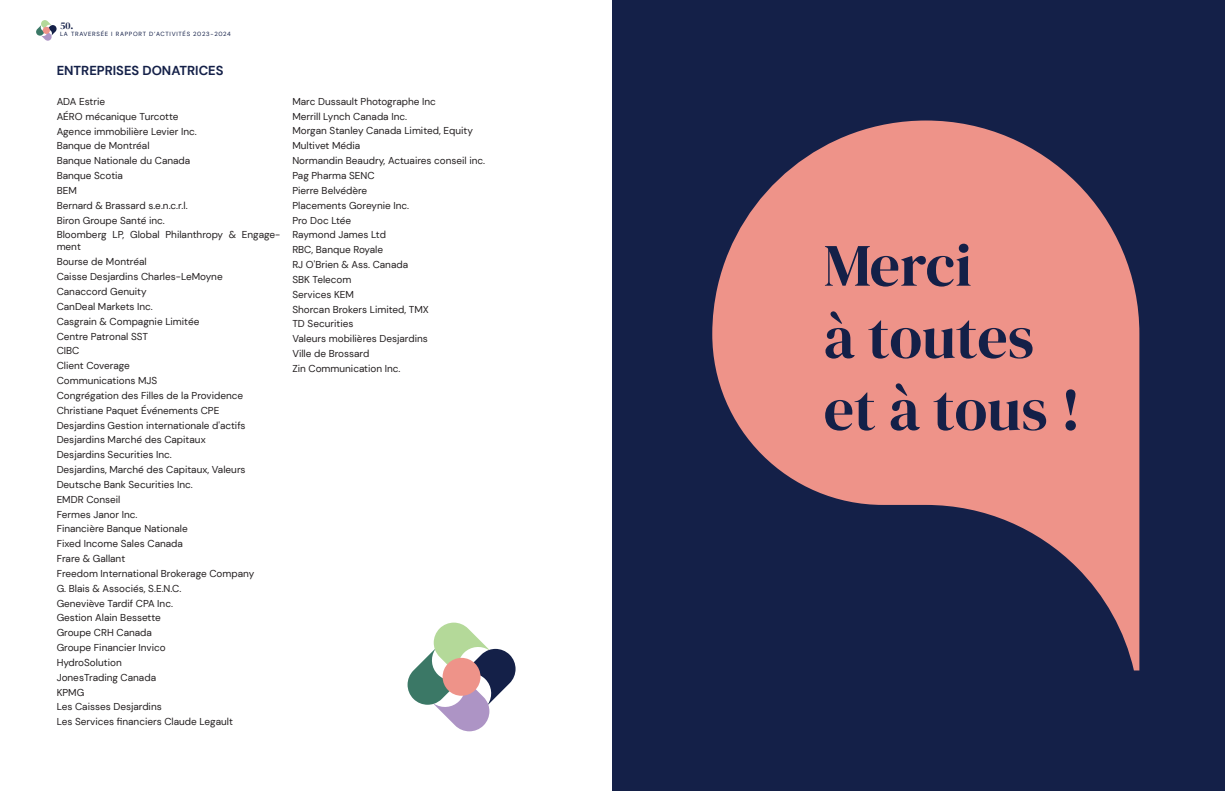
<style>
.page{position:relative;width:1225px;height:791px;background:#fff}
.page>*{position:absolute;margin:0;border:0;box-sizing:border-box;transform-origin:0 0}
.t1{font:60px/72px "DM Serif Display";letter-spacing:-.005em;color:#142048}
.TEXTE_COURANT{font:700 13px "DM Sans";color:#142048}
.TEXTE_COURANT-2{font:10px/12px "DM Sans";color:#231f20}
.t2{font:10px "DM Serif Display";color:#142048}
.t3{font:6px "DM Sans";letter-spacing:.12em;color:#142048}
</style>
<div class="page">
<svg style="left:36px;top:20px;width:21px;height:21px"></svg>
<div style="left:43px;top:27px;width:7px;height:7px;background:#ee9389;border-radius:50%"></div>
<div style="left:612px;top:0;width:613px;height:791px;background:#142048"></div>
<svg style="left:712px;top:121px;width:427px;height:549px;fill:#ee9389"></svg>
<svg style="left:407px;top:623px;width:108px;height:108px"></svg>
<div style="left:442px;top:658px;width:38px;height:38px;background:#ee9389;border-radius:50%"></div>
<p class="t2" style="left:60px;top:20px;width:15px">50.</p>
<p class="t3" style="left:60px;top:30px;width:172px">LA TRAVERSÉE I RAPPORT D’ACTIVITÉS 2023-2024</p>
<p class="TEXTE_COURANT" style="left:57px;top:63px;width:168px">ENTREPRISES DONATRICES</p>
<p class="TEXTE_COURANT-2" style="left:57px;top:95px;width:50px">ADA Estrie</p>
<p class="TEXTE_COURANT-2" style="left:57px;top:110px;width:123px">AÉRO mécanique Turcotte</p>
<p class="TEXTE_COURANT-2" style="left:57px;top:125px;width:142px">Agence immobilière Levier Inc.</p>
<p class="TEXTE_COURANT-2" style="left:57px;top:140px;width:94px">Banque de Montréal</p>
<p class="TEXTE_COURANT-2" style="left:57px;top:155px;width:135px">Banque Nationale du Canada</p>
<p class="TEXTE_COURANT-2" style="left:57px;top:170px;width:68px">Banque Scotia</p>
<p class="TEXTE_COURANT-2" style="left:57px;top:184px;width:22px">BEM</p>
<p class="TEXTE_COURANT-2" style="left:57px;top:199px;width:132px">Bernard &amp; Brassard s.e.n.c.r.l.</p>
<p class="TEXTE_COURANT-2" style="left:57px;top:214px;width:110px">Biron Groupe Santé inc.</p>
<p class="TEXTE_COURANT-2" style="left:57px;top:229px;width:225px">Bloomberg LP, Global Philanthropy &amp; Engage&shy;ment</p>
<p class="TEXTE_COURANT-2" style="left:57px;top:256px;width:91px">Bourse de Montréal</p>
<p class="TEXTE_COURANT-2" style="left:57px;top:271px;width:167px">Caisse Desjardins Charles-LeMoyne</p>
<p class="TEXTE_COURANT-2" style="left:57px;top:285px;width:91px">Canaccord Genuity</p>
<p class="TEXTE_COURANT-2" style="left:57px;top:300px;width:98px">CanDeal Markets Inc.</p>
<p class="TEXTE_COURANT-2" style="left:57px;top:315px;width:144px">Casgrain &amp; Compagnie Limitée</p>
<p class="TEXTE_COURANT-2" style="left:57px;top:330px;width:93px">Centre Patronal SST</p>
<p class="TEXTE_COURANT-2" style="left:57px;top:345px;width:24px">CIBC</p>
<p class="TEXTE_COURANT-2" style="left:57px;top:360px;width:75px">Client Coverage</p>
<p class="TEXTE_COURANT-2" style="left:57px;top:374px;width:102px">Communications MJS</p>
<p class="TEXTE_COURANT-2" style="left:57px;top:389px;width:188px">Congrégation des Filles de la Providence</p>
<p class="TEXTE_COURANT-2" style="left:57px;top:404px;width:164px">Christiane Paquet Événements CPE</p>
<p class="TEXTE_COURANT-2" style="left:57px;top:419px;width:190px">Desjardins Gestion internationale d'actifs</p>
<p class="TEXTE_COURANT-2" style="left:57px;top:434px;width:150px">Desjardins Marché des Capitaux</p>
<p class="TEXTE_COURANT-2" style="left:57px;top:449px;width:117px">Desjardins Securities Inc.</p>
<p class="TEXTE_COURANT-2" style="left:57px;top:463px;width:190px">Desjardins, Marché des Capitaux, Valeurs</p>
<p class="TEXTE_COURANT-2" style="left:57px;top:478px;width:138px">Deutsche Bank Securities Inc.</p>
<p class="TEXTE_COURANT-2" style="left:57px;top:493px;width:65px">EMDR Conseil</p>
<p class="TEXTE_COURANT-2" style="left:57px;top:508px;width:82px">Fermes Janor Inc.</p>
<p class="TEXTE_COURANT-2" style="left:57px;top:523px;width:133px">Financière Banque Nationale</p>
<p class="TEXTE_COURANT-2" style="left:57px;top:538px;width:128px">Fixed Income Sales Canada</p>
<p class="TEXTE_COURANT-2" style="left:57px;top:552px;width:70px">Frare &amp; Gallant</p>
<p class="TEXTE_COURANT-2" style="left:57px;top:567px;width:199px">Freedom International Brokerage Company</p>
<p class="TEXTE_COURANT-2" style="left:57px;top:582px;width:126px">G. Blais &amp; Associés, S.E.N.C.</p>
<p class="TEXTE_COURANT-2" style="left:57px;top:597px;width:118px">Geneviève Tardif CPA Inc.</p>
<p class="TEXTE_COURANT-2" style="left:57px;top:612px;width:106px">Gestion Alain Bessette</p>
<p class="TEXTE_COURANT-2" style="left:57px;top:627px;width:97px">Groupe CRH Canada</p>
<p class="TEXTE_COURANT-2" style="left:57px;top:641px;width:111px">Groupe Financier Invico</p>
<p class="TEXTE_COURANT-2" style="left:57px;top:656px;width:67px">HydroSolution</p>
<p class="TEXTE_COURANT-2" style="left:57px;top:671px;width:101px">JonesTrading Canada</p>
<p class="TEXTE_COURANT-2" style="left:57px;top:686px;width:29px">KPMG</p>
<p class="TEXTE_COURANT-2" style="left:57px;top:701px;width:107px">Les Caisses Desjardins</p>
<p class="TEXTE_COURANT-2" style="left:57px;top:716px;width:178px">Les Services financiers Claude Legault</p>
<p class="TEXTE_COURANT-2" style="left:292px;top:95px;width:145px">Marc Dussault Photographe Inc</p>
<p class="TEXTE_COURANT-2" style="left:292px;top:110px;width:116px">Merrill Lynch Canada Inc.</p>
<p class="TEXTE_COURANT-2" style="left:292px;top:125px;width:182px">Morgan Stanley Canada Limited, Equity</p>
<p class="TEXTE_COURANT-2" style="left:292px;top:140px;width:69px">Multivet Média</p>
<p class="TEXTE_COURANT-2" style="left:292px;top:155px;width:194px">Normandin Beaudry, Actuaires conseil inc.</p>
<p class="TEXTE_COURANT-2" style="left:292px;top:169px;width:84px">Pag Pharma SENC</p>
<p class="TEXTE_COURANT-2" style="left:292px;top:184px;width:76px">Pierre Belvédère</p>
<p class="TEXTE_COURANT-2" style="left:292px;top:199px;width:118px">Placements Goreynie Inc.</p>
<p class="TEXTE_COURANT-2" style="left:292px;top:214px;width:60px">Pro Doc Ltée</p>
<p class="TEXTE_COURANT-2" style="left:292px;top:229px;width:95px">Raymond James Ltd</p>
<p class="TEXTE_COURANT-2" style="left:292px;top:244px;width:92px">RBC, Banque Royale</p>
<p class="TEXTE_COURANT-2" style="left:292px;top:258px;width:117px">RJ O'Brien &amp; Ass. Canada</p>
<p class="TEXTE_COURANT-2" style="left:292px;top:273px;width:61px">SBK Telecom</p>
<p class="TEXTE_COURANT-2" style="left:292px;top:288px;width:63px">Services KEM</p>
<p class="TEXTE_COURANT-2" style="left:292px;top:303px;width:138px">Shorcan Brokers Limited, TMX</p>
<p class="TEXTE_COURANT-2" style="left:292px;top:318px;width:63px">TD Securities</p>
<p class="TEXTE_COURANT-2" style="left:292px;top:333px;width:137px">Valeurs mobilières Desjardins</p>
<p class="TEXTE_COURANT-2" style="left:292px;top:347px;width:78px">Ville de Brossard</p>
<p class="TEXTE_COURANT-2" style="left:292px;top:362px;width:110px">Zin Communication Inc.</p>
<p class="t1" style="left:823px;top:230px;width:258px">Merci<br>à toutes et à tous !</p>
</div>
